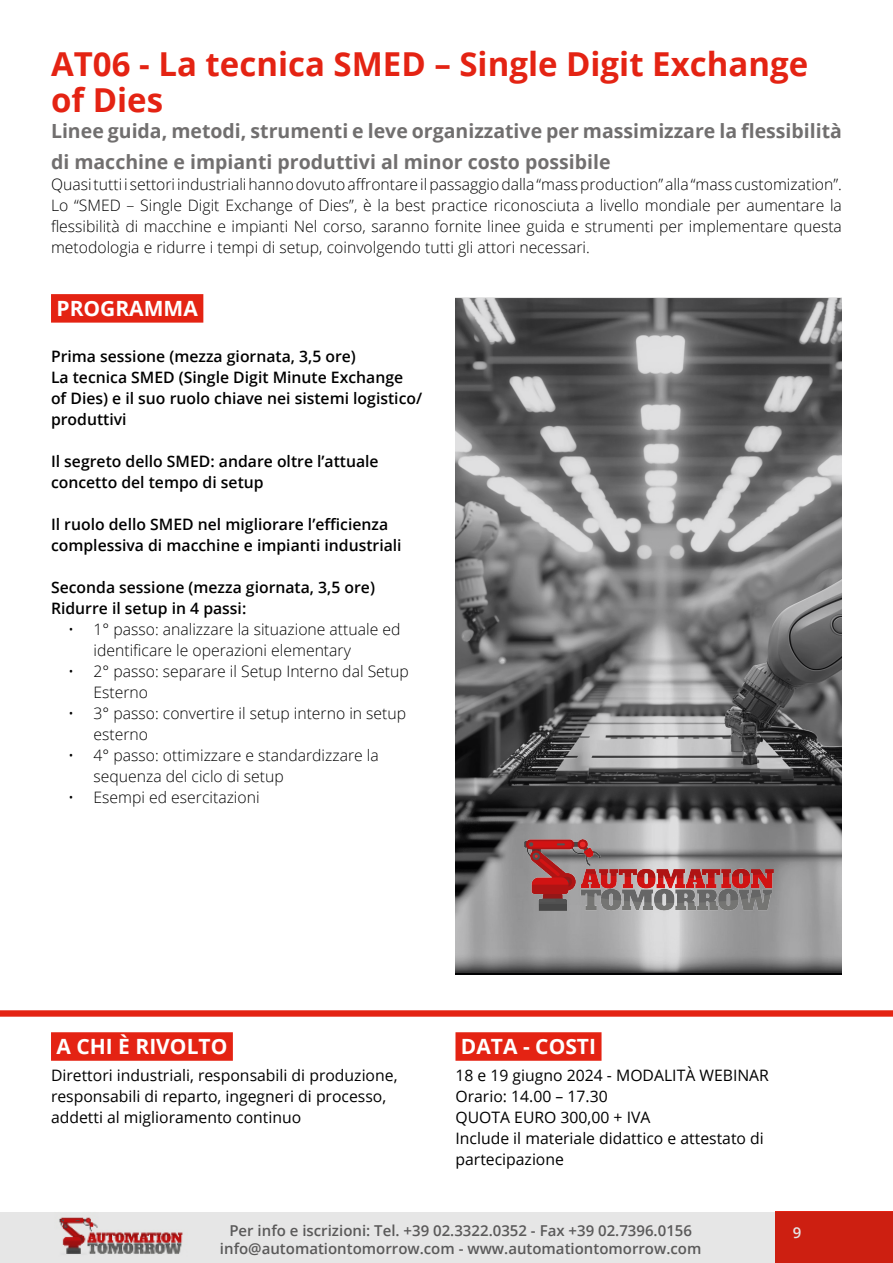
<style>
.page{position:relative;width:893px;height:1263px;background:#fff}
.page>*{position:absolute;margin:0;border:0;box-sizing:border-box;transform-origin:0 0}
.titolo_grigio{font:700 33px/36px "Open Sans";color:#e42313}
.elenco_neretto{font:700 21px "Open Sans";color:#fff}
.t1{font:700 19.5px/31.5px "Open Sans";color:#716f6f}
.paragrafo-corso{font:300 15.75px/21px "Open Sans";color:#000}
.elenco_neretto-2{font:600 15.75px/21px "Open Sans";color:#000}
.t2{font:15.75px/21px "Open Sans";color:#000}
.t3{font:600 15px "Open Sans";color:#646363}
.t4{font:600 15px "Open Sans";color:#fff}
</style>
<div class="page">
<svg style="left:455px;top:297px;width:387px;height:677px;background:#777778"></svg>
<img style="left:524px;top:839px;width:249px;height:72px">
<div style="left:51px;top:294px;width:152px;height:29px;background:#e42313"></div>
<div style="left:51px;top:1032px;width:182px;height:29px;background:#e42313"></div>
<div style="left:455px;top:1032px;width:146px;height:29px;background:#e42313"></div>
<div style="left:0;top:1010px;width:893px;height:7px;background:#e42313"></div>
<svg style="left:0;top:1211px;width:893px;height:52px;background:#dfc4c2"></svg>
<p class="titolo_grigio" style="left:51px;top:45px;width:759px">AT06 - La tecnica SMED – Single Digit Exchange of Dies</p>
<p class="t1" style="left:51px;top:114px;width:792px">Linee guida, metodi, strumenti e leve organizzative per massimizzare la flessibilità di macchine e impianti produttivi al minor costo possibile</p>
<p class="paragrafo-corso" style="left:51px;top:174px;width:792px;text-align:justify">Quasi tutti i settori industriali hanno dovuto affrontare il passaggio dalla “mass production” alla “mass customization”.<br>Lo “SMED – Single Digit Exchange of Dies”, è la best practice riconosciuta a livello mondiale per aumentare la flessibilità di macchine e impianti Nel corso, saranno fornite linee guida e strumenti per implementare questa metodologia e ridurre i tempi di setup, coinvolgendo tutti gli attori necessari.</p>
<p class="elenco_neretto" style="left:56px;top:293px;width:143px">PROGRAMMA</p>
<p class="elenco_neretto-2" style="left:51px;top:346px;width:306px">Prima sessione (mezza giornata, 3,5 ore)</p>
<p class="elenco_neretto-2" style="left:51px;top:367px;width:373px">La tecnica SMED (Single Digit Minute Exchange of Dies) e il suo ruolo chiave nei sistemi logistico/ produttivi</p>
<p class="elenco_neretto-2" style="left:51px;top:451px;width:329px">Il segreto dello SMED: andare oltre l’attuale concetto del tempo di setup</p>
<p class="elenco_neretto-2" style="left:51px;top:514px;width:352px">Il ruolo dello SMED nel migliorare l’efficienza complessiva di macchine e impianti industriali</p>
<p class="elenco_neretto-2" style="left:51px;top:577px;width:325px">Seconda sessione (mezza giornata, 3,5 ore)</p>
<p class="elenco_neretto-2" style="left:51px;top:598px;width:197px">Ridurre il setup in 4 passi:</p>
<p class="paragrafo-corso" style="left:94px;top:619px;width:308px;text-indent:-26px">• 1° passo: analizzare la situazione attuale ed identificare le operazioni elementary</p>
<p class="paragrafo-corso" style="left:94px;top:661px;width:317px;text-indent:-26px">• 2° passo: separare il Setup Interno dal Setup<br>Esterno</p>
<p class="paragrafo-corso" style="left:94px;top:703px;width:314px;text-indent:-26px">• 3° passo: convertire il setup interno in setup esterno</p>
<p class="paragrafo-corso" style="left:94px;top:745px;width:287px;text-indent:-26px">• 4° passo: ottimizzare e standardizzare la sequenza del ciclo di setup</p>
<p class="paragrafo-corso" style="left:68px;top:787px;width:193px">• Esempi ed esercitazioni</p>
<p class="elenco_neretto" style="left:56px;top:1031px;width:172px">A CHI È RIVOLTO</p>
<p class="t2" style="left:51px;top:1064px;width:348px">Direttori industriali, responsabili di produzione, responsabili di reparto, ingegneri di processo, addetti al miglioramento continuo</p>
<p class="elenco_neretto" style="left:461px;top:1031px;width:137px">DATA - COSTI</p>
<p class="t2" style="left:455px;top:1064px;width:315px">18 e 19 giugno 2024 - MODALITÀ WEBINAR</p>
<p class="t2" style="left:455px;top:1085px;width:196px">Orario: 14.00 – 17.30<br>QUOTA EURO 300,00 + IVA</p>
<p class="t2" style="left:455px;top:1127px;width:310px">Include il materiale didattico e attestato di partecipazione</p>
<p class="t3" style="left:229px;top:1220px;width:464px">Per info e iscrizioni: Tel. +39 02.3322.0352 - Fax +39 02.7396.0156</p>
<p class="t3" style="left:220px;top:1238px;width:483px">info@automationtomorrow.com - www.automationtomorrow.com</p>
<p class="t4" style="left:793px;top:1222px;width:10px">9</p>
</div>
